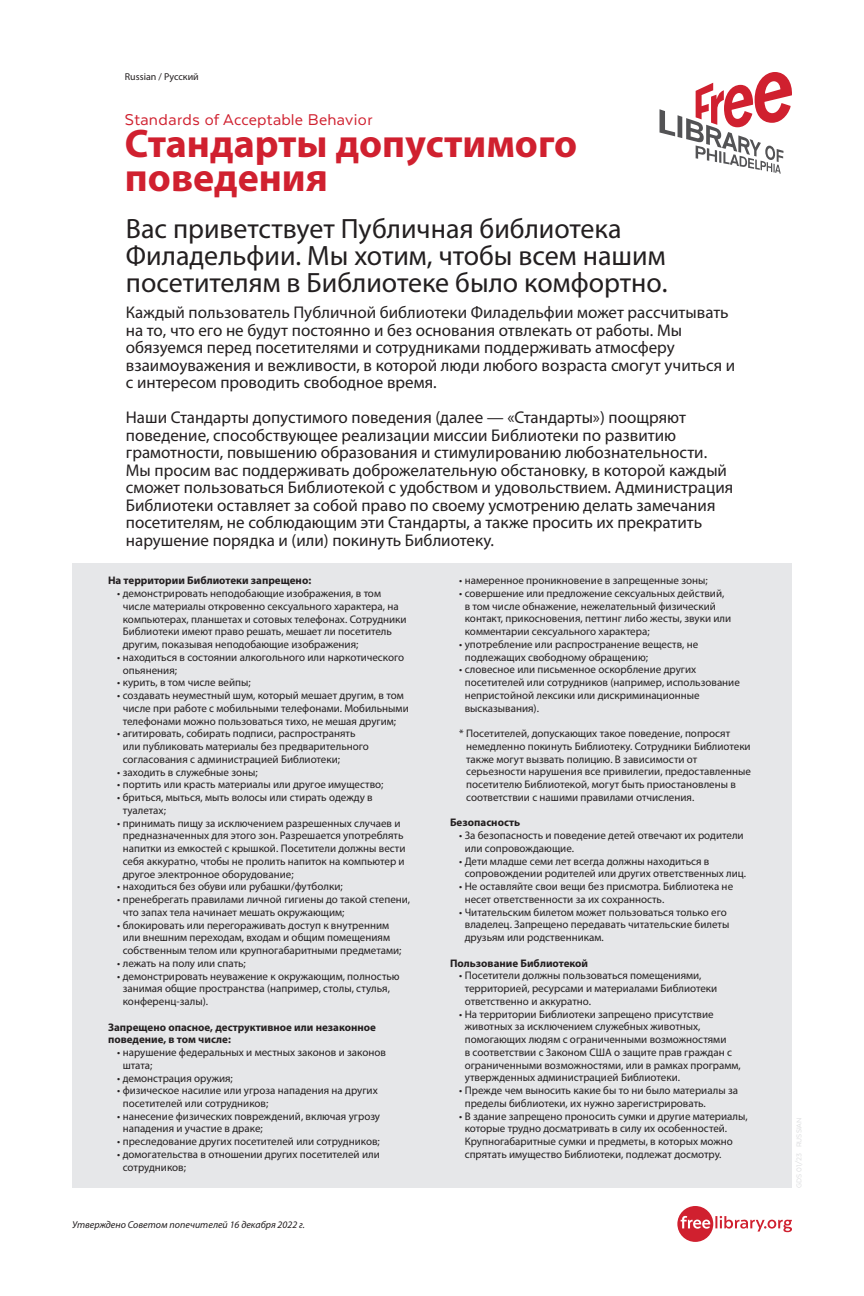
<style>
.page{position:relative;width:864px;height:1296px;background:#fff}
.page>*{position:absolute;margin:0;border:0;box-sizing:border-box;transform-origin:0 0}
.t1{font:700 40px/34px "Myriad Pro";color:#d0202f}
.t2{font:28px/27px "Myriad Pro";color:#231f20}
.t3{font:18px "Texta";letter-spacing:.015em;color:#d0202f}
.t4{font:17px/17.5px "Myriad Pro";color:#231f20}
.t5{font:11px/12.7px "Myriad Pro";color:#231f20}
.t6{font:700 11px/12.7px "Myriad Pro";color:#231f20}
.t7{font:italic 10px "Myriad Pro";color:#231f20}
.t8{font:10px "Myriad Pro";color:#231f20}
</style>
<div class="page">
<div style="left:72px;top:563px;width:720px;height:625px;background:#e6e7e9"></div>
<svg style="left:677px;top:1206px;width:115px;height:36px"></svg>
<svg style="left:660px;top:72px;width:132px;height:102px"></svg>
<p class="t8" style="left:125px;top:70px;width:75px">Russian / Русский</p>
<h3 class="t3" style="left:125px;top:110px;width:249px">Standards of Acceptable Behavior</h3>
<h1 class="t1" style="left:125px;top:125px;width:454px">Стандарты допустимого поведения</h1>
<h2 class="t2" style="left:126px;top:214px;width:543px">Вас приветствует Публичная библиотека<br>Филадельфии. Мы хотим, чтобы всем нашим посетителям в Библиотеке было комфортно.</h2>
<p class="t4" style="left:126px;top:303px;width:611px">Каждый пользователь Публичной библиотеки Филадельфии может рассчитывать на то, что его не будут постоянно и без основания отвлекать от работы. Мы обязуемся перед посетителями и сотрудниками поддерживать атмосферу взаимоуважения и вежливости, в которой люди любого возраста смогут учиться и с интересом проводить свободное время.</p>
<p class="t4" style="left:126px;top:408px;width:609px">Наши Стандарты допустимого поведения (далее — «Стандарты») поощряют поведение, способствующее реализации миссии Библиотеки по развитию грамотности, повышению образования и стимулированию любознательности.<br>Мы просим вас поддерживать доброжелательную обстановку, в которой каждый сможет пользоваться Библиотекой с удобством и удовольствием. Администрация Библиотеки оставляет за собой право по своему усмотрению делать замечания посетителям, не соблюдающим эти Стандарты, а также просить их прекратить нарушение порядка и (или) покинуть Библиотеку.</p>
<p class="t6" style="left:108px;top:574px;width:205px">На территории Библиотеки запрещено:</p>
<p class="t5" style="left:123px;top:587px;width:285px;text-indent:-5px">• демонстрировать неподобающие изображения, в том числе материалы откровенно сексуального характера, на компьютерах, планшетах и сотовых телефонах. Сотрудники Библиотеки имеют право решать, мешает ли посетитель другим, показывая неподобающие изображения;</p>
<p class="t5" style="left:123px;top:651px;width:283px;text-indent:-5px">• находиться в состоянии алкогольного или наркотического опьянения;</p>
<p class="t5" style="left:117px;top:676px;width:135px">• курить, в том числе вейпы;</p>
<p class="t5" style="left:123px;top:689px;width:288px;text-indent:-5px">• создавать неуместный шум, который мешает другим, в том числе при работе с мобильными телефонами. Мобильными телефонами можно пользоваться тихо, не мешая другим;</p>
<p class="t5" style="left:123px;top:727px;width:248px;text-indent:-5px">• агитировать, собирать подписи, распространять или публиковать материалы без предварительного согласования с администрацией Библиотеки;</p>
<p class="t5" style="left:117px;top:765px;width:142px">• заходить в служебные зоны;</p>
<p class="t5" style="left:117px;top:778px;width:268px">• портить или красть материалы или другое имущество;</p>
<p class="t5" style="left:123px;top:791px;width:252px;text-indent:-5px">• бриться, мыться, мыть волосы или стирать одежду в туалетах;</p>
<p class="t5" style="left:123px;top:816px;width:284px;text-indent:-5px">• принимать пищу за исключением разрешенных случаев и предназначенных для этого зон. Разрешается употреблять напитки из емкостей с крышкой. Посетители должны вести себя аккуратно, чтобы не пролить напиток на компьютер и другое электронное оборудование;</p>
<p class="t5" style="left:117px;top:880px;width:227px">• находиться без обуви или рубашки/футболки;</p>
<p class="t5" style="left:123px;top:893px;width:289px;text-indent:-5px">• пренебрегать правилами личной гигиены до такой степени, что запах тела начинает мешать окружающим;</p>
<p class="t5" style="left:123px;top:918px;width:280px;text-indent:-5px">• блокировать или перегораживать доступ к внутренним или внешним переходам, входам и общим помещениям собственным телом или крупногабаритными предметами;</p>
<p class="t5" style="left:117px;top:957px;width:130px">• лежать на полу или спать;</p>
<p class="t5" style="left:123px;top:969px;width:278px;text-indent:-5px">• демонстрировать неуважение к окружающим, полностью занимая общие пространства (например, столы, стулья, конференц-залы).</p>
<p class="t6" style="left:108px;top:1020px;width:270px">Запрещено опасное, деструктивное или незаконное поведение, в том числе:</p>
<p class="t5" style="left:123px;top:1046px;width:265px;text-indent:-5px">• нарушение федеральных и местных законов и законов штата;</p>
<p class="t5" style="left:117px;top:1071px;width:117px">• демонстрация оружия;</p>
<p class="t5" style="left:123px;top:1084px;width:257px;text-indent:-5px">• физическое насилие или угроза нападения на других посетителей или сотрудников;</p>
<p class="t5" style="left:123px;top:1110px;width:259px;text-indent:-5px">• нанесение физических повреждений, включая угрозу нападения и участие в драке;</p>
<p class="t5" style="left:117px;top:1135px;width:264px">• преследование других посетителей или сотрудников;</p>
<p class="t5" style="left:123px;top:1148px;width:259px;text-indent:-5px">• домогательства в отношении других посетителей или сотрудников;</p>
<p class="t5" style="left:459px;top:574px;width:250px">• намеренное проникновение в запрещенные зоны;</p>
<p class="t5" style="left:465px;top:587px;width:268px;text-indent:-5px">• совершение или предложение сексуальных действий, в том числе обнажение, нежелательный физический контакт, прикосновения, петтинг либо жесты, звуки или комментарии сексуального характера;</p>
<p class="t5" style="left:465px;top:638px;width:235px;text-indent:-5px">• употребление или распространение веществ, не подлежащих свободному обращению;</p>
<p class="t5" style="left:465px;top:663px;width:277px;text-indent:-5px">• словесное или письменное оскорбление других посетителей или сотрудников (например, использование непристойной лексики или дискриминационные высказывания).</p>
<p class="t5" style="left:466px;top:727px;width:286px;text-indent:-7px">* Посетителей, допускающих такое поведение, попросят немедленно покинуть Библиотеку. Сотрудники Библиотеки также могут вызвать полицию. В зависимости от серьезности нарушения все привилегии, предоставленные посетителю Библиотекой, могут быть приостановлены в соответствии с нашими правилами отчисления.</p>
<p class="t6" style="left:450px;top:816px;width:72px">Безопасность</p>
<p class="t5" style="left:465px;top:829px;width:280px;text-indent:-5px">• За безопасность и поведение детей отвечают их родители или сопровождающие.</p>
<p class="t5" style="left:465px;top:855px;width:283px;text-indent:-5px">• Дети младше семи лет всегда должны находиться в сопровождении родителей или других ответственных лиц.</p>
<p class="t5" style="left:465px;top:880px;width:270px;text-indent:-5px">• Не оставляйте свои вещи без присмотра. Библиотека не несет ответственности за их сохранность.</p>
<p class="t5" style="left:465px;top:906px;width:266px;text-indent:-5px">• Читательским билетом может пользоваться только его владелец. Запрещено передавать читательские билеты друзьям или родственникам.</p>
<p class="t6" style="left:450px;top:956px;width:140px">Пользование Библиотекой</p>
<p class="t5" style="left:465px;top:969px;width:254px;text-indent:-5px">• Посетители должны пользоваться помещениями, территорией, ресурсами и материалами Библиотеки ответственно и аккуратно.</p>
<p class="t5" style="left:465px;top:1008px;width:278px;text-indent:-5px">• На территории Библиотеки запрещено присутствие животных за исключением служебных животных, помогающих людям с ограниченными возможностями<br>в соответствии с Законом США о защите прав граждан с ограниченными возможностями, или в рамках программ, утвержденных администрацией Библиотеки.</p>
<p class="t5" style="left:465px;top:1084px;width:275px;text-indent:-5px">• Прежде чем выносить какие бы то ни было материалы за пределы библиотеки, их нужно зарегистрировать.</p>
<p class="t5" style="left:465px;top:1109px;width:285px;text-indent:-5px">• В здание запрещено проносить сумки и другие материалы, которые трудно досматривать в силу их особенностей.<br>Крупногабаритные сумки и предметы, в которых можно спрятать имущество Библиотеки, подлежат досмотру.</p>
<p class="t7" style="left:72px;top:1218px;width:234px">Утверждено Советом попечителей 16 декабря 2022 г.</p>
</div>
